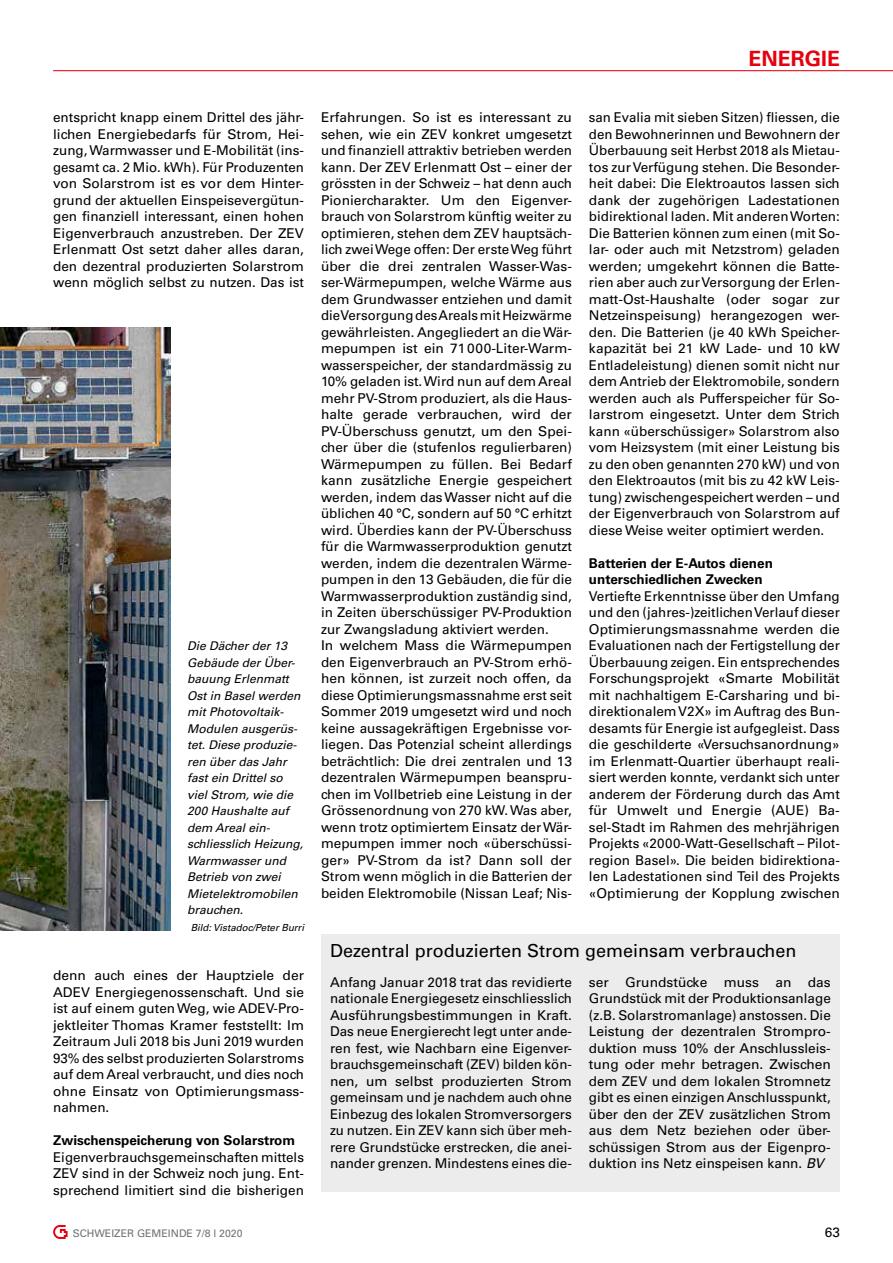
<style>
.page{position:relative;width:893px;height:1263px;background:#fff}
.page>*{position:absolute;margin:0;border:0;box-sizing:border-box;transform-origin:0 0}
.t1{font:700 21px "Univers LT Std";color:#e7000e}
.t2{font:18px "Univers LT Std";color:#000}
.t3{font:13.5px/16.5px "Univers LT Std";color:#000;text-align:justify}
.t4{font:700 13.5px/16.5px "Univers LT Std";color:#000}
.t5{font:italic 12px/16.5px "Univers LT Std";color:#000}
.t6{font:10.5px "Univers LT Std";color:#6f7070}
.t7{font:italic 9.75px "Univers LT Std";color:#000}
.s1{font-style:italic}
</style>
<div class="page">
<hr style="left:53px;top:70px;width:840px;height:1px;background:#e7000e">
<svg style="left:53px;top:1225px;width:15px;height:14px"></svg>
<div style="left:321px;top:934px;width:519px;height:257px;background:#ececec"></div>
<img style="left:0;top:327px;width:170px;height:604px">
<h1 class="t1" style="left:748px;top:46px;width:93px">ENERGIE</h1>
<p class="t3" style="left:53px;top:109px;width:252px">entspricht knapp einem Drittel des jähr&shy;lichen Energiebedarfs für Strom, Hei&shy;zung, Warmwasser und E-Mobilität (ins&shy;gesamt ca. 2 Mio. kWh). Für Produzenten von Solarstrom ist es vor dem Hinter&shy;grund der aktuellen Einspeisevergütun&shy;gen finanziell interessant, einen hohen Eigenverbrauch anzustreben. Der ZEV Erlenmatt Ost setzt daher alles daran, den dezentral produzierten Solarstrom wenn möglich selbst zu nutzen. Das ist</p>
<p class="t5" style="left:187px;top:638px;width:118px">Die Dächer der 13<br>Gebäude der Über&shy;bauung Erlenmatt<br>Ost in Basel werden mit Photovoltaik-<br>Modulen ausgerüs&shy;tet. Diese produzie&shy;ren über das Jahr fast ein Drittel so viel Strom, wie die<br>200 Haushalte auf dem Areal ein&shy;schliesslich Heizung,<br>Warmwasser und<br>Betrieb von zwei<br>Mietelektromobilen brauchen.</p>
<p class="t7" style="left:191px;top:921px;width:115px">Bild: Vistadoc/Peter Burri</p>
<p class="t3" style="left:53px;top:967px;width:252px">denn auch eines der Hauptziele der ADEV Energiegenossenschaft. Und sie ist auf einem guten Weg, wie ADEV-Pro&shy;jektleiter Thomas Kramer feststellt: Im Zeitraum Juli 2018 bis Juni 2019 wurden 93% des selbst produzierten Solarstroms auf dem Areal verbraucht, und dies noch ohne Einsatz von Optimierungsmass&shy;nahmen.</p>
<p class="t4" style="left:53px;top:1132px;width:244px">Zwischenspeicherung von Solarstrom</p>
<p class="t3" style="left:53px;top:1149px;width:252px">Eigenverbrauchsgemeinschaften mittels ZEV sind in der Schweiz noch jung. Ent&shy;sprechend limitiert sind die bisherigen</p>
<p class="t3" style="left:321px;top:109px;width:252px;text-align:left">Erfahrungen. So ist es interessant zu sehen, wie ein ZEV konkret umgesetzt und finanziell attraktiv betrieben werden kann. Der ZEV Erlenmatt Ost – einer der grössten in der Schweiz – hat denn auch Pioniercharakter. Um den Eigenver&shy;brauch von Solarstrom künftig weiter zu optimieren, stehen dem ZEV hauptsäch&shy;lich zwei Wege offen: Der erste Weg führt über die drei zentralen Wasser-Was&shy;ser-Wärmepumpen, welche Wärme aus dem Grundwasser entziehen und damit die Versorgung des Areals mit Heizwärme gewährleisten. Angegliedert an die Wär&shy;mepumpen ist ein 71000-Liter-Warm&shy;wasserspeicher, der standardmässig zu 10% geladen ist. Wird nun auf dem Areal mehr PV-Strom produziert, als die Haus&shy;halte gerade verbrauchen, wird der PV-Überschuss genutzt, um den Spei&shy;cher über die (stufenlos regulierbaren)<br>Wärmepumpen zu füllen. Bei Bedarf kann zusätzliche Energie gespeichert werden, indem das Wasser nicht auf die üblichen 40 °C, sondern auf 50 °C erhitzt wird. Überdies kann der PV-Überschuss für die Warmwasserproduktion genutzt werden, indem die dezentralen Wärme&shy;pumpen in den 13 Gebäuden, die für die Warmwasserproduktion zuständig sind, in Zeiten überschüssiger PV-Produktion zur Zwangsladung aktiviert werden.<br>In welchem Mass die Wärmepumpen den Eigenverbrauch an PV-Strom erhö&shy;hen können, ist zurzeit noch offen, da diese Optimierungsmassnahme erst seit Sommer 2019 umgesetzt wird und noch keine aussagekräftigen Ergebnisse vor&shy;liegen. Das Potenzial scheint allerdings beträchtlich: Die drei zentralen und 13 dezentralen Wärmepumpen beanspru&shy;chen im Vollbetrieb eine Leistung in der Grössenordnung von 270 kW. Was aber, wenn trotz optimiertem Einsatz der Wär&shy;mepumpen immer noch «überschüssi&shy;ger» PV-Strom da ist? Dann soll der Strom wenn möglich in die Batterien der beiden Elektromobile (Nissan Leaf; Nis-</p>
<p class="t3" style="left:589px;top:109px;width:252px">san Evalia mit sieben Sitzen) fliessen, die den Bewohnerinnen und Bewohnern der Überbauung seit Herbst 2018 als Mietau&shy;tos zur Verfügung stehen. Die Besonder&shy;heit dabei: Die Elektroautos lassen sich dank der zugehörigen Ladestationen bidirektional laden. Mit anderen Worten:<br>Die Batterien können zum einen (mit So&shy;lar- oder auch mit Netzstrom) geladen werden; umgekehrt können die Batte&shy;rien aber auch zur Versorgung der Erlen&shy;matt-Ost-Haushalte (oder sogar zur Netzeinspeisung) herangezogen wer&shy;den. Die Batterien (je 40 kWh Speicher&shy;kapazität bei 21 kW Lade- und 10 kW Entladeleistung) dienen somit nicht nur dem Antrieb der Elektromobile, sondern werden auch als Pufferspeicher für So&shy;larstrom eingesetzt. Unter dem Strich kann «überschüssiger» Solarstrom also vom Heizsystem (mit einer Leistung bis zu den oben genannten 270 kW) und von den Elektroautos (mit bis zu 42 kW Leis&shy;tung) zwischengespeichert werden – und der Eigenverbrauch von Solarstrom auf diese Weise weiter optimiert werden.</p>
<p class="t4" style="left:589px;top:555px;width:185px">Batterien der E-Autos dienen unterschiedlichen Zwecken</p>
<p class="t3" style="left:589px;top:588px;width:252px">Vertiefte Erkenntnisse über den Umfang und den (jahres-)zeitlichen Verlauf dieser Optimierungsmassnahme werden die Evaluationen nach der Fertigstellung der Überbauung zeigen. Ein entsprechendes Forschungsprojekt «Smarte Mobilität mit nachhaltigem E-Carsharing und bi&shy;direktionalem V2X» im Auftrag des Bun&shy;desamts für Energie ist aufgegleist. Dass die geschilderte «Versuchsanordnung» im Erlenmatt-Quartier überhaupt reali&shy;siert werden konnte, verdankt sich unter anderem der Förderung durch das Amt für Umwelt und Energie (AUE) Ba&shy;sel-Stadt im Rahmen des mehrjährigen Projekts «2000-Watt-Gesellschaft – Pilot&shy;region Basel». Die beiden bidirektiona&shy;len Ladestationen sind Teil des Projekts «Optimierung der Kopplung zwischen</p>
<h2 class="t2" style="left:330px;top:940px;width:468px">Dezentral produzierten Strom gemeinsam verbrauchen</h2>
<p class="t3" style="left:330px;top:974px;width:243px">Anfang Januar 2018 trat das revidierte nationale Energiegesetz einschliesslich Ausführungsbestimmungen in Kraft.<br>Das neue Energierecht legt unter ande&shy;ren fest, wie Nachbarn eine Eigenver&shy;brauchsgemeinschaft (ZEV) bilden kön&shy;nen, um selbst produzierten Strom gemeinsam und je nachdem auch ohne Einbezug des lokalen Stromversorgers zu nutzen. Ein ZEV kann sich über meh&shy;rere Grundstücke erstrecken, die anei&shy;nander grenzen. Mindestens eines die-</p>
<p class="t3" style="left:589px;top:974px;width:243px">ser Grundstücke muss an das Grundstück mit der Produktionsanlage (z.B. Solarstromanlage) anstossen. Die Leistung der dezentralen Strompro&shy;duktion muss 10% der Anschlussleis&shy;tung oder mehr betragen. Zwischen dem ZEV und dem lokalen Stromnetz gibt es einen einzigen Anschlusspunkt, über den der ZEV zusätzlichen Strom aus dem Netz beziehen oder über&shy;schüssigen Strom aus der Eigenpro&shy;duktion ins Netz einspeisen kann. <span class="s1">BV</span></p>
<p class="t6" style="left:73px;top:1227px;width:171px">SCHWEIZER GEMEINDE 7/8 l 2020</p>
<p class="t3" style="left:825px;top:1224px;width:17px">63</p>
</div>
